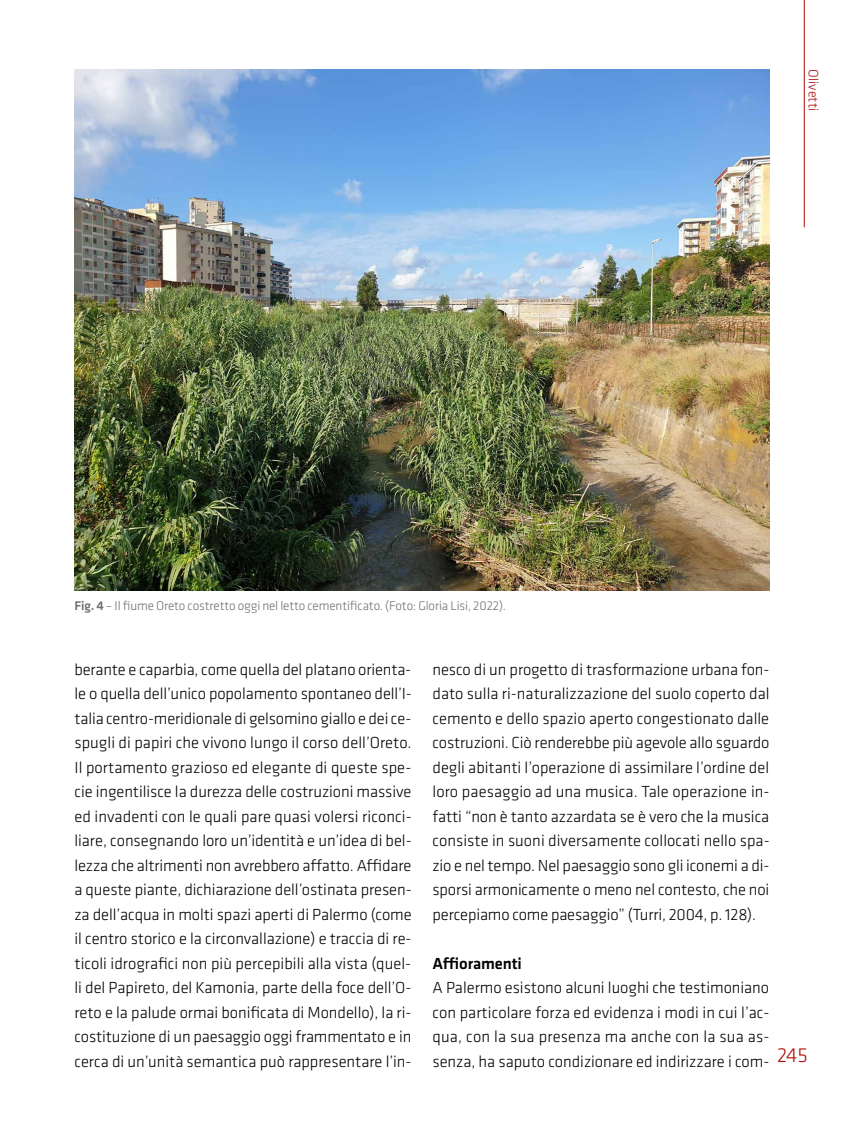
<style>
.page{position:relative;width:844px;height:1141px;background:#fff}
.page>*{position:absolute;margin:0;border:0;box-sizing:border-box;transform-origin:0 0}
.t1{font:300 21px "Klavika";color:#ae0f0a}
.t2{font:300 16.62px/24.5px "Klavika";letter-spacing:-.005em;color:#000;text-align:justify}
.t3{font:500 16.62px "Klavika";letter-spacing:-.01em;color:#000}
.t4{font:300 14px "Klavika";color:#ae0f0a}
.t5{font:300 13.12px "Klavika";letter-spacing:-.01em;color:#706f6f}
.s1{font-weight:500}
</style>
<div class="page">
<hr style="left:803px;top:0;width:1px;height:227px;background:#ae0f0a">
<img style="left:74px;top:69px;width:695px;height:521px">
<p class="t4" style="left:820px;top:69px;width:43px;rotate:90deg">Olivetti</p>
<p class="t5" style="left:74px;top:599px;width:433px"><span class="s1">Fig. 4</span> – Il fiume Oreto costretto oggi nel letto cementificato. (Foto: Gloria Lisi, 2022).</p>
<p class="t2" style="left:74px;top:657px;width:339px">berante e caparbia, come quella del platano orienta&shy;le o quella dell’unico popolamento spontaneo dell’I&shy;talia centro-meridionale di gelsomino giallo e dei ce&shy;spugli di papiri che vivono lungo il corso dell’Oreto.<br>Il portamento grazioso ed elegante di queste spe&shy;cie ingentilisce la durezza delle costruzioni massive ed invadenti con le quali pare quasi volersi riconci&shy;liare, consegnando loro un’identità e un’idea di bel&shy;lezza che altrimenti non avrebbero affatto. Affidare a queste piante, dichiarazione dell’ostinata presen&shy;za dell’acqua in molti spazi aperti di Palermo (come il centro storico e la circonvallazione) e traccia di re&shy;ticoli idrografici non più percepibili alla vista (quel&shy;li del Papireto, del Kamonia, parte della foce dell’O&shy;reto e la palude ormai bonificata di Mondello), la ri&shy;costituzione di un paesaggio oggi frammentato e in cerca di un’unità semantica può rappresentare l’in-</p>
<p class="t2" style="left:432px;top:657px;width:338px">nesco di un progetto di trasformazione urbana fon&shy;dato sulla ri-naturalizzazione del suolo coperto dal cemento e dello spazio aperto congestionato dalle costruzioni. Ciò renderebbe più agevole allo sguardo degli abitanti l’operazione di assimilare l’ordine del loro paesaggio ad una musica. Tale operazione in&shy;fatti “non è tanto azzardata se è vero che la musica consiste in suoni diversamente collocati nello spa&shy;zio e nel tempo. Nel paesaggio sono gli iconemi a di&shy;sporsi armonicamente o meno nel contesto, che noi percepiamo come paesaggio” (Turri, 2004, p. 128).</p>
<p class="t3" style="left:432px;top:954px;width:91px">Affioramenti</p>
<p class="t2" style="left:432px;top:976px;width:338px">A Palermo esistono alcuni luoghi che testimoniano con particolare forza ed evidenza i modi in cui l’ac&shy;qua, con la sua presenza ma anche con la sua as&shy;senza, ha saputo condizionare ed indirizzare i com-</p>
<p class="t1" style="left:777px;top:1044px;width:32px">245</p>
</div>
